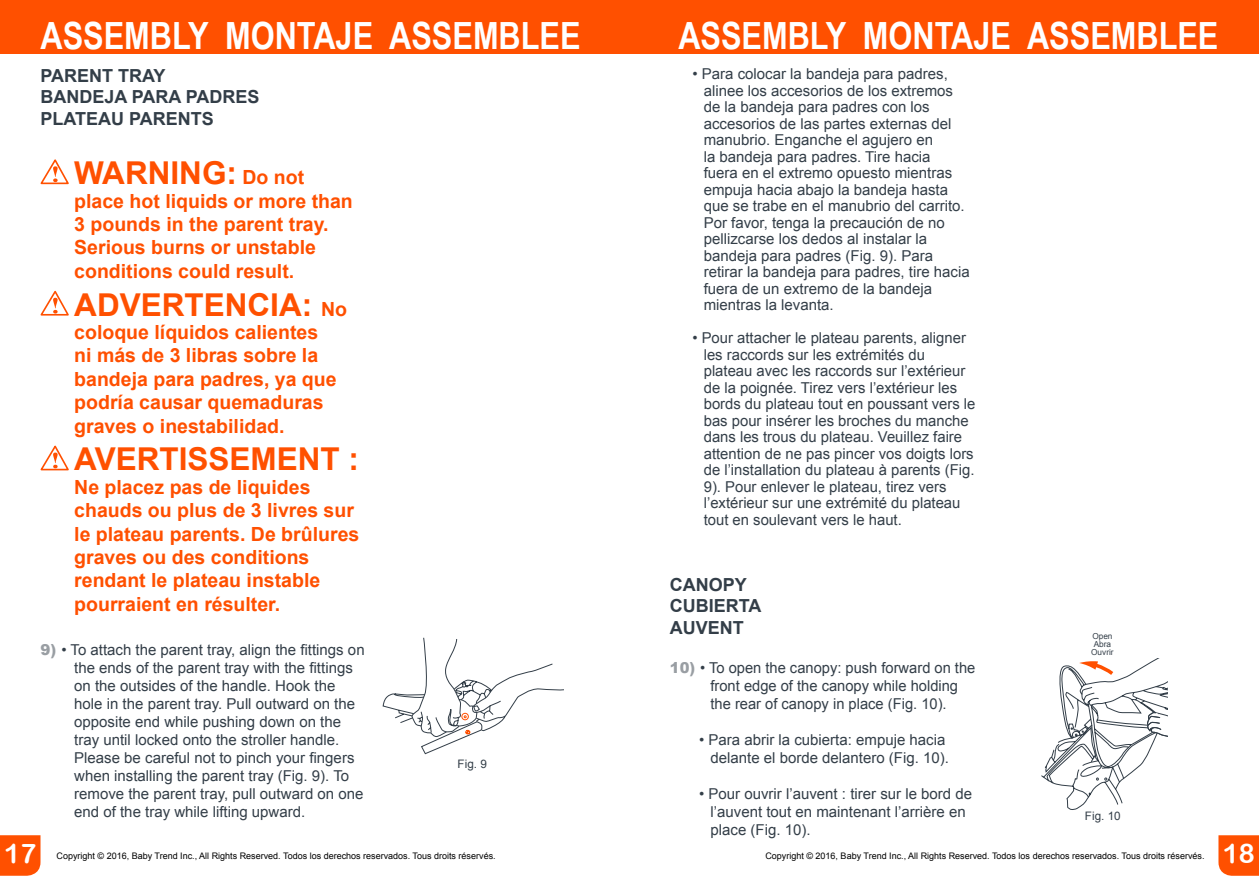
<style>
.page{position:relative;width:1259px;height:893px;background:#fff}
.page>*{position:absolute;margin:0;border:0;box-sizing:border-box;transform-origin:0 0}
.t1{font:700 37.5px "Arial Narrow";color:#fff}
.t2{font:700 31.5px "Arial";color:#ff5000}
.t3{font:27px "Arial Rounded MT Bold";color:#fff}
.t4{font:700 19.5px/23.4px "Arial";color:#ff5000}
.t5{font:700 18px/21.6px "Arial";color:#333e48}
.t6{font:15px/16.5px "Arial";color:#333e48}
.t7{font:11.7px "Arial";color:#333e48}
.t8{font:9px "Arial";color:#000}
.t9{font:8.25px/8.2px "Arial";color:#333e48;text-align:center}
.s1{font-size:19.5px}
.s2{font-weight:900;color:#999ea3}
</style>
<div class="page">
<div style="left:629px;top:0;width:630px;height:54px;background:#ff5000"></div>
<div style="left:0;top:0;width:629px;height:54px;background:#ff5000"></div>
<div style="left:0;top:835px;width:40px;height:41px;background:#ff5000"></div>
<svg style="left:1218px;top:835px;width:41px;height:41px;background:#ff570b"></svg>
<svg style="left:1041px;top:659px;width:126px;height:151px"></svg>
<svg style="left:382px;top:637px;width:182px;height:118px"></svg>
<svg style="left:40px;top:159px;width:29px;height:26px"></svg>
<svg style="left:40px;top:290px;width:29px;height:26px"></svg>
<svg style="left:40px;top:445px;width:29px;height:26px"></svg>
<h1 class="t1" style="left:40px;top:14px;width:541px">ASSEMBLY MONTAJE ASSEMBLEE</h1>
<h1 class="t1" style="left:678px;top:14px;width:541px">ASSEMBLY MONTAJE ASSEMBLEE</h1>
<p class="t6" style="left:704px;top:66px;width:267px;text-indent:-11px">• Para colocar la bandeja para padres, alinee los accesorios de los extremos de la bandeja para padres con los accesorios de las partes externas del manubrio. Enganche el agujero en<br>la bandeja para padres. Tire hacia<br>fuera en el extremo opuesto mientras empuja hacia abajo la bandeja hasta que se trabe en el manubrio del carrito.<br>Por favor, tenga la precaución de no pellizcarse los dedos al instalar la bandeja para padres (Fig. 9). Para retirar la bandeja para padres, tire hacia fuera de un extremo de la bandeja mientras la levanta.</p>
<p class="t6" style="left:704px;top:330px;width:273px;text-indent:-11px">• Pour attacher le plateau parents, aligner les raccords sur les extrémités du plateau avec les raccords sur l’extérieur de la poignée. Tirez vers l’extérieur les bords du plateau tout en poussant vers le bas pour insérer les broches du manche dans les trous du plateau. Veuillez faire attention de ne pas pincer vos doigts lors de l’installation du plateau à parents (Fig.<br>9). Pour enlever le plateau, tirez vers l’extérieur sur une extrémité du plateau tout en soulevant vers le haut.</p>
<p class="t5" style="left:40px;top:65px;width:221px">PARENT TRAY<br>BANDEJA PARA PADRES<br>PLATEAU PARENTS</p>
<h2 class="t2" style="left:74px;top:152px;width:231px">WARNING: <span class="s1">Do not</span></h2>
<h3 class="t4" style="left:74px;top:190px;width:280px">place hot liquids or more than<br>3 pounds in the parent tray.<br>Serious burns or unstable conditions could result.</h3>
<h2 class="t2" style="left:74px;top:284px;width:274px">ADVERTENCIA: <span class="s1">No</span></h2>
<h3 class="t4" style="left:74px;top:321px;width:264px">coloque líquidos calientes ni más de 3 libras sobre la bandeja para padres, ya que podría causar quemaduras graves o inestabilidad.</h3>
<h2 class="t2" style="left:74px;top:439px;width:286px">AVERTISSEMENT :</h2>
<h3 class="t4" style="left:74px;top:476px;width:287px">Ne placez pas de liquides chauds ou plus de 3 livres sur le plateau parents. De brûlures graves ou des conditions rendant le plateau instable pourraient en résulter.</h3>
<p class="t6" style="left:74px;top:641px;width:292px;line-height:18px;text-indent:-34px"><span class="s2">9)</span> • To attach the parent tray, align the fittings on the ends of the parent tray with the fittings on the outsides of the handle. Hook the hole in the parent tray. Pull outward on the opposite end while pushing down on the tray until locked onto the stroller handle.<br>Please be careful not to pinch your fingers when installing the parent tray (Fig. 9). To remove the parent tray, pull outward on one end of the tray while lifting upward.</p>
<p class="t5" style="left:670px;top:574px;width:93px">CANOPY<br>CUBIERTA<br>AUVENT</p>
<p class="t6" style="left:710px;top:659px;width:266px;line-height:18px;text-indent:-40px"><span class="s2">10)</span> • To open the canopy: push forward on the front edge of the canopy while holding the rear of canopy in place (Fig. 10).</p>
<p class="t6" style="left:699px;top:731px;width:251px;line-height:18px;text-align:right">• Para abrir la cubierta: empuje hacia delante el borde delantero (Fig. 10).</p>
<p class="t6" style="left:710px;top:785px;width:263px;line-height:18px;text-indent:-11px">• Pour ouvrir l’auvent : tirer sur le bord de l’auvent tout en maintenant l’arrière en place (Fig. 10).</p>
<p class="t9" style="left:1091px;top:632px;width:24px">Open<br>Abra<br>Ouvrir</p>
<p class="t7" style="left:457px;top:756px;width:31px">Fig. 9</p>
<p class="t7" style="left:1085px;top:808px;width:37px">Fig. 10</p>
<h3 class="t3" style="left:4px;top:838px;width:34px">17</h3>
<p class="t8" style="left:57px;top:850px;width:441px">Copyright © 2016, Baby Trend Inc., All Rights Reserved. Todos los derechos reservados. Tous droits réservés.</p>
<p class="t8" style="left:765px;top:850px;width:441px">Copyright © 2016, Baby Trend Inc., All Rights Reserved. Todos los derechos reservados. Tous droits réservés.</p>
<h3 class="t3" style="left:1222px;top:838px;width:34px">18</h3>
</div>
